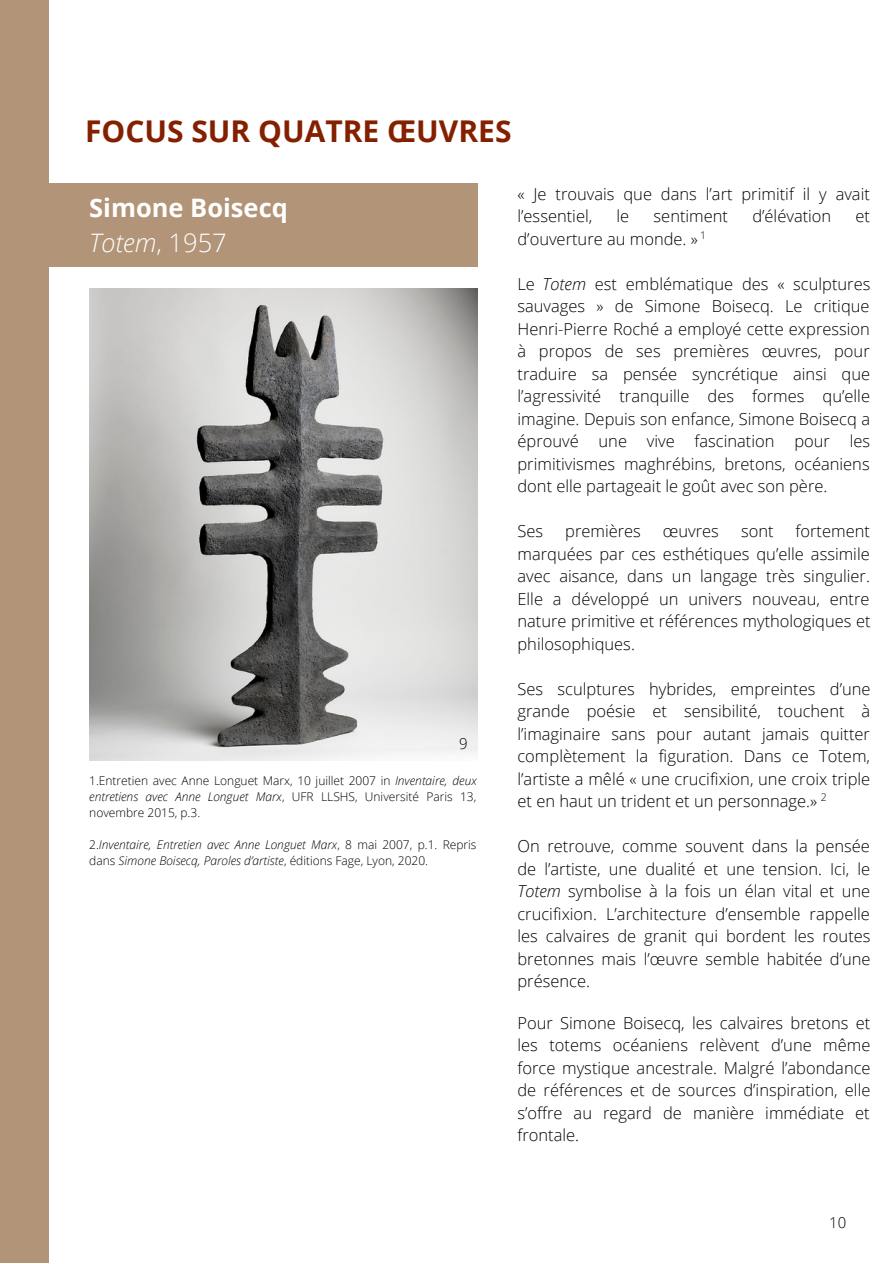
<style>
.page{position:relative;width:893px;height:1264px;background:#fff}
.page>*{position:absolute;margin:0;border:0;box-sizing:border-box;transform-origin:0 0}
.t1{font:700 30px "Open Sans";color:#842000}
.t2{font:700 25.5px/34.8px "Open Sans";color:#fff}
.t3{font:300 16.5px/22.5px "Open Sans";color:#000;text-align:justify}
.t4{font:300 15px "Open Sans";color:#000}
.t5{font:300 12px/16px "Open Sans";color:#000;text-align:justify}
.t6{font:italic 300 12px/16px "Open Sans";color:#000}
.t7{font:300 10.5px "Open Sans";color:#000}
.s1{font-weight:300;font-style:italic}
.s2{font-weight:300}
.s3{font-style:italic}
.s4{font-style:normal}
</style>
<div class="page">
<div style="left:0;top:183px;width:477px;height:84px;background:#b29478"></div>
<div style="left:0;top:0;width:49px;height:1262px;background:#b29478"></div>
<img style="left:89px;top:289px;width:388px;height:471px">
<h1 class="t1" style="left:85px;top:110px;width:428px">FOCUS SUR QUATRE ŒUVRES</h1>
<h2 class="t2" style="left:89px;top:190px;width:200px">Simone Boisecq<br><span class="s1">Totem</span><span class="s2">, 1957</span></h2>
<p class="t3" style="left:517px;top:182px;width:354px">« Je trouvais que dans l’art primitif il y avait l’essentiel,</p>
<p class="t3" style="left:616px;top:205px;width:14px">le</p>
<p class="t3" style="left:653px;top:205px;width:76px">sentiment</p>
<p class="t3" style="left:752px;top:205px;width:80px">d’élévation</p>
<p class="t3" style="left:855px;top:205px;width:16px">et</p>
<p class="t3" style="left:517px;top:227px;width:182px">d’ouverture au monde. »</p>
<p class="t3" style="left:517px;top:272px;width:354px">Le <span class="s3">Totem</span> est emblématique des « sculptures sauvages » de Simone Boisecq. Le critique Henri-Pierre Roché a employé cette expression à propos de ses premières œuvres, pour traduire sa pensée syncrétique ainsi que l’agressivité tranquille des formes qu’elle imagine. Depuis son enfance, Simone Boisecq a éprouvé une vive fascination pour les primitivismes maghrébins, bretons, océaniens dont elle partageait le goût avec son père.</p>
<p class="t3" style="left:517px;top:519px;width:27px">Ses</p>
<p class="t3" style="left:565px;top:519px;width:77px">premières</p>
<p class="t3" style="left:663px;top:519px;width:58px">œuvres</p>
<p class="t3" style="left:741px;top:519px;width:34px">sont</p>
<p class="t7" style="left:700px;top:227px;width:7px">1</p>
<p class="t3" style="left:517px;top:519px;width:354px;text-indent:278px">fortement marquées par ces esthétiques qu’elle assimile avec aisance, dans un langage très singulier.<br>Elle a développé un univers nouveau, entre nature primitive et références mythologiques et philosophiques.</p>
<p class="t3" style="left:517px;top:677px;width:354px">Ses sculptures hybrides, empreintes d’une grande poésie et sensibilité, touchent à l’imaginaire sans pour autant jamais quitter complètement la figuration. Dans ce Totem, l’artiste a mêlé « une crucifixion, une croix triple et en haut un trident et un personnage.»</p>
<p class="t3" style="left:517px;top:834px;width:354px">On retrouve, comme souvent dans la pensée de l’artiste, une dualité et une tension. Ici, le <span class="s3">Totem</span> symbolise à la fois un élan vital et une crucifixion. L’architecture d’ensemble rappelle les calvaires de granit qui bordent les routes bretonnes mais l’œuvre semble habitée d’une présence.</p>
<p class="t4" style="left:459px;top:733px;width:10px">9</p>
<p class="t5" style="left:89px;top:772px;width:389px">1.Entretien avec Anne Longuet Marx, 10 juillet 2007 in <span class="s3">Inventaire, deux entretiens avec Anne Longuet Marx</span>, UFR LLSHS, Université Paris 13, novembre 2015, p.3.</p>
<p class="t6" style="left:89px;top:836px;width:388px"><span class="s4">2.</span>Inventaire, Entretien avec Anne Longuet Marx<span class="s4">, 8 mai 2007, p.1. Repris dans</span> Simone Boisecq, Paroles d’artiste<span class="s4">, éditions Fage, Lyon, 2020.</span></p>
<p class="t7" style="left:820px;top:790px;width:7px">2</p>
<p class="t3" style="left:517px;top:1011px;width:354px">Pour Simone Boisecq, les calvaires bretons et les totems océaniens relèvent d’une même force mystique ancestrale. Malgré l’abondance de références et de sources d’inspiration, elle s’offre au regard de manière immédiate et frontale.</p>
<p class="t4" style="left:829px;top:1211px;width:19px">10</p>
</div>
